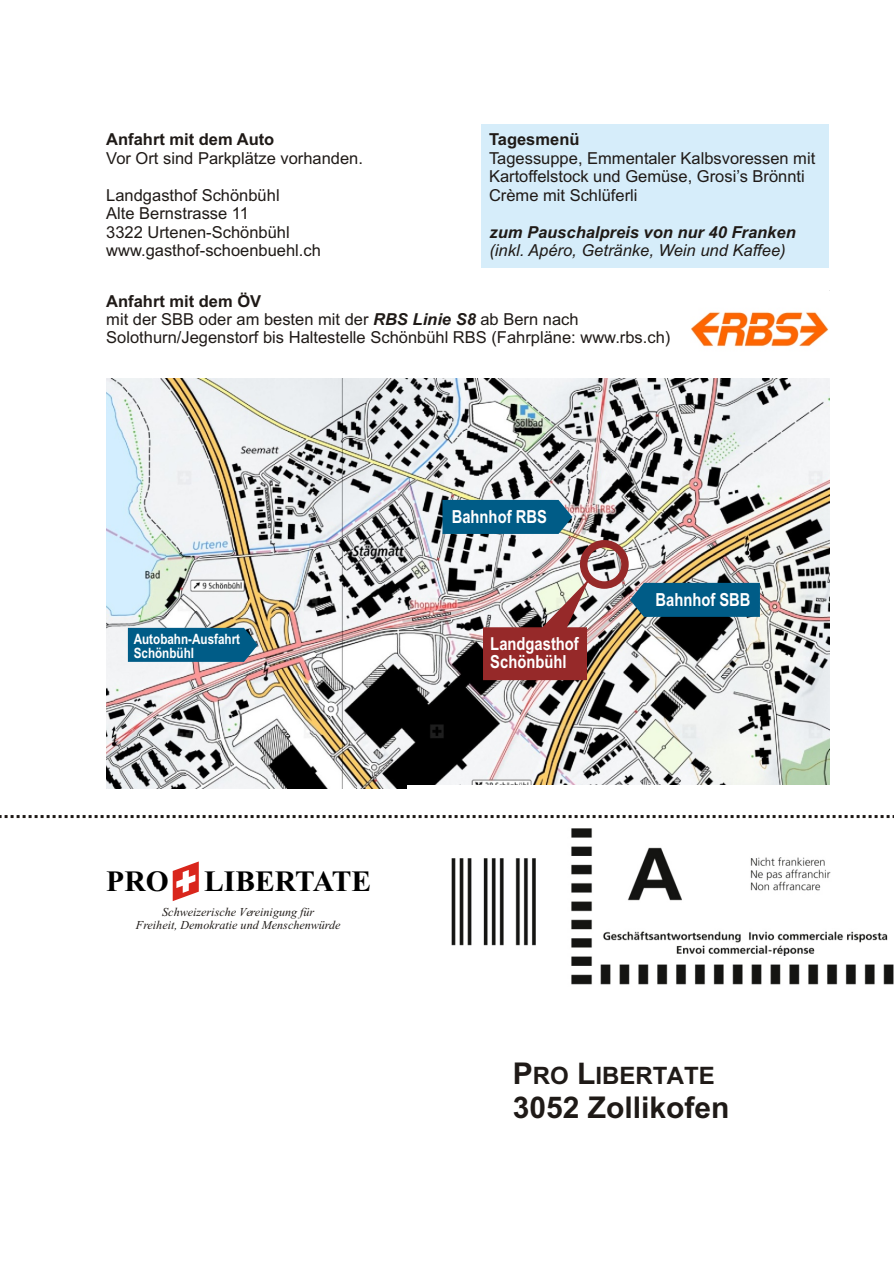
<style>
.page{position:relative;width:894px;height:1263px;background:#fff}
.page>*{position:absolute;margin:0;border:0;box-sizing:border-box;transform-origin:0 0}
.t1{font:700 30px "Arial";color:#1f1a17}
.t2{font:700 29.55px "Times New Roman";color:#000}
.t3{font:700 24px "Arial";color:#1f1a17}
.t4{font:700 18px/17.5px "Arial Narrow";color:#fff}
.t5{font:16.5px/18.5px "Arial";color:#1f1a17}
.t6{font:italic 16.5px "Arial";color:#1f1a17}
.t7{font:italic 700 16.5px "Arial";color:#1f1a17}
.t8{font:700 16.5px "Arial";color:#1f1a17}
.t9{font:700 14.25px/13.8px "Arial Narrow";color:#fff}
.t10{font:italic 12.15px/13.4px "Times New Roman";color:#1f1a17;text-align:center}
.s1{font-weight:700}
.s2{font-weight:700;font-style:italic}
.s3{font-size:30px}
</style>
<div class="page">
<img style="left:106px;top:378px;width:724px;height:410px">
<img style="left:408px;top:785px;width:486px;height:200px">
<div style="left:482px;top:124px;width:347px;height:143px;background:#d6edfa"></div>
<svg style="left:0;top:815px;width:894px;height:3px"></svg>
<svg style="left:630px;top:583px;width:130px;height:34px;background:#0a5f87"></svg>
<svg style="left:442px;top:500px;width:130px;height:34px;background:#0b6189"></svg>
<div style="left:580px;top:540px;width:49px;height:49px;border:8px solid #962929;border-radius:50%"></div>
<svg style="left:128px;top:628px;width:130px;height:34px;background:#0b6089"></svg>
<svg style="left:482px;top:574px;width:110px;height:107px;background:#a86e6c"></svg>
<img style="left:691px;top:312px;width:138px;height:35px">
<svg style="left:173px;top:861px;width:26px;height:40px"></svg>
<p class="t8" style="left:106px;top:133px;width:170px">Anfahrt mit dem Auto</p>
<p class="t5" style="left:106px;top:150px;width:258px">Vor Ort sind Parkplätze vorhanden.</p>
<p class="t5" style="left:106px;top:187px;width:216px">Landgasthof Schönbühl<br>Alte Bernstrasse 11<br>3322 Urtenen-Schönbühl www.gasthof-schoenbuehl.ch</p>
<p class="t8" style="left:489px;top:133px;width:92px">Tagesmenü</p>
<p class="t5" style="left:489px;top:150px;width:328px">Tagessuppe, Emmentaler Kalbsvoressen mit<br>Kartoffelstock und Gemüse, Grosi’s Brönnti<br>Crème mit Schlüferli</p>
<p class="t7" style="left:489px;top:226px;width:308px">zum Pauschalpreis von nur 40 Franken</p>
<p class="t6" style="left:489px;top:244px;width:298px">(inkl. Apéro, Getränke, Wein und Kaffee)</p>
<p class="t5" style="left:106px;top:293px;width:566px"><span class="s1">Anfahrt mit dem ÖV<br></span>mit der SBB oder am besten mit der <span class="s2">RBS Linie S8</span> ab Bern nach<br>Solothurn/Jegenstorf bis Haltestelle Schönbühl RBS (Fahrpläne: www.rbs.ch)</p>
<p class="t4" style="left:452px;top:510px;width:97px">Bahnhof RBS</p>
<p class="t9" style="left:134px;top:633px;width:108px">Autobahn-Ausfahrt<br>Schönbühl</p>
<p class="t4" style="left:490px;top:637px;width:90px">Landgasthof<br>Schönbühl</p>
<p class="t4" style="left:655px;top:593px;width:97px">Bahnhof SBB</p>
<h2 class="t2" style="left:106px;top:871px;width:266px">PRO LIBERTATE</h2>
<p class="t10" style="left:136px;top:906px;width:206px">Schweizerische Vereinigung für<br>Freiheit, Demokratie und Menschenwürde</p>
<h3 class="t3" style="left:513px;top:1067px;width:204px"><span class="s3">P</span>RO <span class="s3">L</span>IBERTATE</h3>
<h1 class="t1" style="left:513px;top:1096px;width:218px">3052 Zollikofen</h1>
</div>
